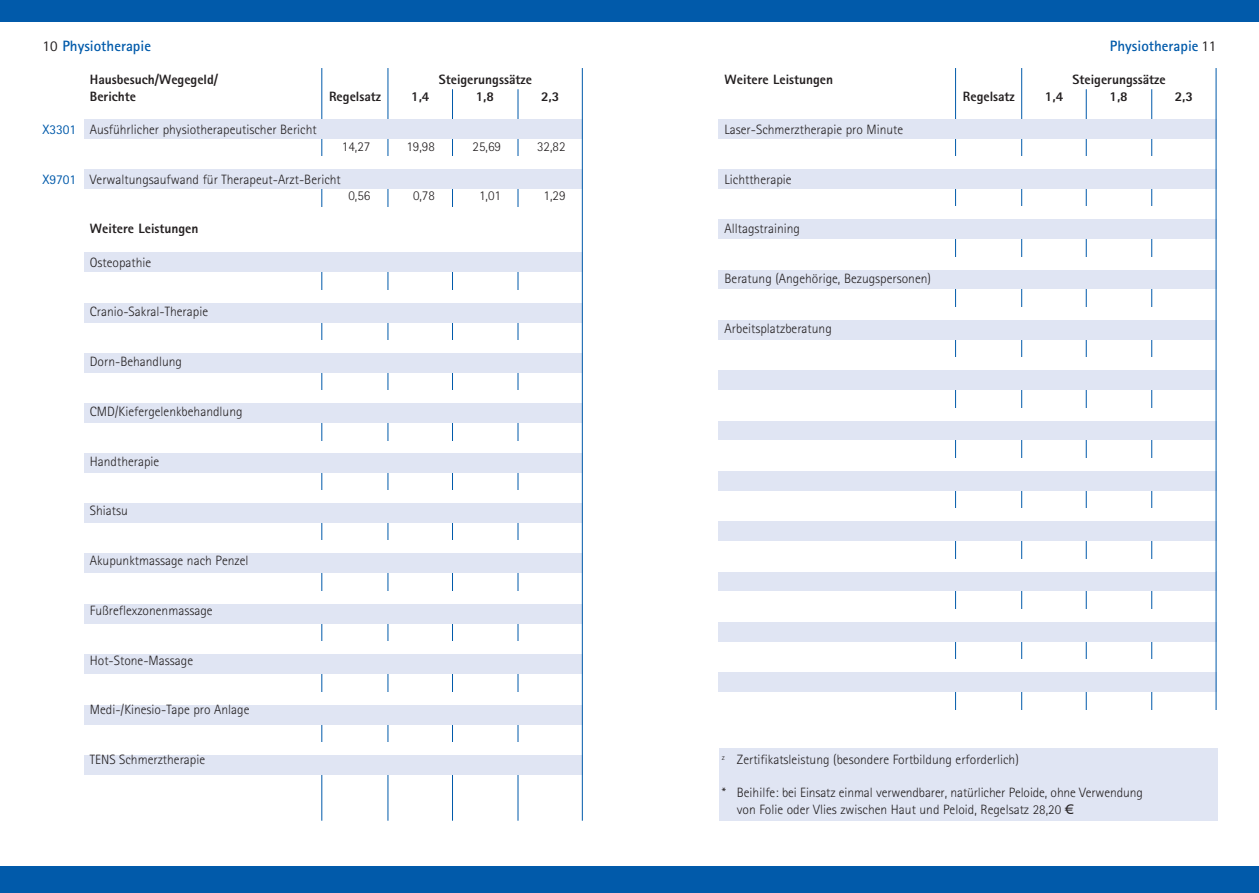
<style>
.page{position:relative;width:1259px;height:893px;background:#fff}
.page>*{position:absolute;margin:0;border:0;box-sizing:border-box;transform-origin:0 0}
.t1{font:700 15px "Rotis Sans Serif";color:#015aaa}
.t2{font:300 13.5px/16.6px "Rotis Sans Serif";color:#231f20}
.t3{font:800 13.5px "Rotis Sans Serif";color:#231f20}
.t4{font:13.5px "Rotis Sans Serif";color:#015aaa}
.s1{font-weight:400;color:#231f20}
</style>
<div class="page">
<div style="left:0;top:0;width:629px;height:21px;background:#015aaa"></div>
<div style="left:0;top:866px;width:629px;height:27px;background:#015aaa"></div>
<div style="left:629px;top:0;width:630px;height:21px;background:#015aaa"></div>
<div style="left:629px;top:866px;width:630px;height:27px;background:#015aaa"></div>
<hr style="left:321px;top:68px;width:1px;height:753px;background:#015aaa">
<hr style="left:452px;top:89px;width:1px;height:732px;background:#015aaa">
<hr style="left:387px;top:68px;width:1px;height:753px;background:#015aaa">
<hr style="left:517px;top:89px;width:1px;height:732px;background:#015aaa">
<hr style="left:955px;top:68px;width:1px;height:753px;background:#015aaa">
<hr style="left:1086px;top:89px;width:1px;height:732px;background:#015aaa">
<hr style="left:1021px;top:68px;width:1px;height:753px;background:#015aaa">
<hr style="left:1151px;top:89px;width:1px;height:732px;background:#015aaa">
<div style="left:718px;top:169px;width:498px;height:20px;background:#e0e5f3"></div>
<div style="left:718px;top:420px;width:498px;height:20px;background:#e0e5f3"></div>
<div style="left:718px;top:119px;width:498px;height:20px;background:#e0e5f3"></div>
<div style="left:718px;top:219px;width:498px;height:20px;background:#e0e5f3"></div>
<div style="left:718px;top:471px;width:498px;height:19px;background:#e0e5f3"></div>
<div style="left:718px;top:270px;width:498px;height:19px;background:#e0e5f3"></div>
<div style="left:718px;top:521px;width:498px;height:20px;background:#e0e5f3"></div>
<div style="left:718px;top:672px;width:498px;height:20px;background:#e0e5f3"></div>
<div style="left:718px;top:320px;width:498px;height:20px;background:#e0e5f3"></div>
<div style="left:718px;top:571px;width:498px;height:20px;background:#e0e5f3"></div>
<div style="left:718px;top:370px;width:498px;height:20px;background:#e0e5f3"></div>
<div style="left:718px;top:622px;width:498px;height:19px;background:#e0e5f3"></div>
<div style="left:716px;top:206px;width:500px;height:13px;background:#fff"></div>
<div style="left:716px;top:458px;width:500px;height:13px;background:#fff"></div>
<div style="left:716px;top:257px;width:500px;height:13px;background:#fff"></div>
<div style="left:716px;top:508px;width:500px;height:13px;background:#fff"></div>
<div style="left:716px;top:659px;width:500px;height:13px;background:#fff"></div>
<div style="left:716px;top:157px;width:500px;height:12px;background:#fff"></div>
<div style="left:716px;top:408px;width:500px;height:12px;background:#fff"></div>
<div style="left:716px;top:307px;width:500px;height:13px;background:#fff"></div>
<div style="left:716px;top:559px;width:500px;height:12px;background:#fff"></div>
<div style="left:716px;top:358px;width:500px;height:12px;background:#fff"></div>
<div style="left:716px;top:609px;width:500px;height:13px;background:#fff"></div>
<div style="left:84px;top:119px;width:499px;height:20px;background:#e0e5f3"></div>
<div style="left:84px;top:169px;width:499px;height:20px;background:#e0e5f3"></div>
<div style="left:83px;top:157px;width:500px;height:12px;background:#fff"></div>
<div style="left:83px;top:207px;width:499px;height:45px;background:#fff"></div>
<div style="left:82px;top:290px;width:500px;height:13px;background:#fff"></div>
<div style="left:82px;top:340px;width:500px;height:13px;background:#fff"></div>
<div style="left:82px;top:591px;width:500px;height:13px;background:#fff"></div>
<div style="left:82px;top:390px;width:500px;height:13px;background:#fff"></div>
<div style="left:82px;top:641px;width:500px;height:13px;background:#fff"></div>
<div style="left:82px;top:441px;width:500px;height:12px;background:#fff"></div>
<div style="left:82px;top:692px;width:500px;height:13px;background:#fff"></div>
<div style="left:82px;top:490px;width:500px;height:13px;background:#fff"></div>
<div style="left:82px;top:742px;width:500px;height:13px;background:#fff"></div>
<div style="left:82px;top:541px;width:500px;height:12px;background:#fff"></div>
<div style="left:84px;top:303px;width:498px;height:19px;background:#e0e5f3"></div>
<div style="left:84px;top:353px;width:498px;height:19px;background:#e0e5f3"></div>
<div style="left:84px;top:604px;width:498px;height:19px;background:#e0e5f3"></div>
<div style="left:84px;top:252px;width:498px;height:20px;background:#e0e5f3"></div>
<div style="left:84px;top:403px;width:498px;height:20px;background:#e0e5f3"></div>
<div style="left:84px;top:654px;width:498px;height:20px;background:#e0e5f3"></div>
<div style="left:84px;top:453px;width:498px;height:20px;background:#e0e5f3"></div>
<div style="left:84px;top:705px;width:498px;height:19px;background:#e0e5f3"></div>
<div style="left:84px;top:503px;width:498px;height:20px;background:#e0e5f3"></div>
<div style="left:84px;top:755px;width:498px;height:20px;background:#e0e5f3"></div>
<div style="left:84px;top:553px;width:498px;height:20px;background:#e0e5f3"></div>
<hr style="left:1215px;top:68px;width:1px;height:753px;background:#015aaa">
<hr style="left:582px;top:68px;width:1px;height:753px;background:#015aaa">
<div style="left:716px;top:710px;width:501px;height:38px;background:#fff"></div>
<div style="left:719px;top:747px;width:498px;height:73px;background:#e0e5f3"></div>
<p class="t1" style="left:43px;top:37px;width:110px"><span class="s1">10</span> Physiotherapie</p>
<p class="t1" style="left:1110px;top:37px;width:108px">Physiotherapie <span class="s1">11</span></p>
<p class="t3" style="left:329px;top:88px;width:53px">Regelsatz</p>
<p class="t3" style="left:411px;top:88px;width:20px">1,4</p>
<p class="t3" style="left:476px;top:88px;width:20px">1,8</p>
<p class="t3" style="left:541px;top:88px;width:20px">2,3</p>
<p class="t3" style="left:90px;top:71px;width:130px">Hausbesuch/Wegegeld/</p>
<p class="t3" style="left:724px;top:71px;width:110px">Weitere Leistungen</p>
<p class="t3" style="left:90px;top:88px;width:48px">Berichte</p>
<p class="t2" style="left:90px;top:121px;width:228px">Ausführlicher physiotherapeutischer Bericht</p>
<p class="t2" style="left:342px;top:138px;width:30px">14,27</p>
<p class="t2" style="left:406px;top:138px;width:30px">19,98</p>
<p class="t2" style="left:472px;top:138px;width:30px">25,69</p>
<p class="t2" style="left:537px;top:138px;width:30px">32,82</p>
<p class="t2" style="left:90px;top:171px;width:252px">Verwaltungsaufwand für Therapeut-Arzt-Bericht</p>
<p class="t2" style="left:348px;top:187px;width:23px">0,56</p>
<p class="t2" style="left:413px;top:187px;width:23px">0,78</p>
<p class="t2" style="left:479px;top:187px;width:23px">1,01</p>
<p class="t2" style="left:543px;top:187px;width:23px">1,29</p>
<p class="t3" style="left:90px;top:220px;width:110px">Weitere Leistungen</p>
<p class="t2" style="left:90px;top:254px;width:63px">Osteopathie</p>
<p class="t2" style="left:90px;top:303px;width:120px">Cranio-Sakral-Therapie</p>
<p class="t2" style="left:90px;top:353px;width:94px">Dorn-Behandlung</p>
<p class="t2" style="left:90px;top:403px;width:154px">CMD/Kiefergelenkbehandlung</p>
<p class="t2" style="left:90px;top:453px;width:71px">Handtherapie</p>
<p class="t2" style="left:90px;top:502px;width:39px">Shiatsu</p>
<p class="t3" style="left:439px;top:71px;width:95px">Steigerungssätze</p>
<p class="t3" style="left:1072px;top:71px;width:95px">Steigerungssätze</p>
<p class="t3" style="left:963px;top:88px;width:53px">Regelsatz</p>
<p class="t3" style="left:1045px;top:88px;width:20px">1,4</p>
<p class="t3" style="left:1109px;top:88px;width:20px">1,8</p>
<p class="t3" style="left:1174px;top:88px;width:20px">2,3</p>
<p class="t2" style="left:724px;top:121px;width:180px">Laser-Schmerztherapie pro Minute</p>
<p class="t2" style="left:724px;top:171px;width:68px">Lichttherapie</p>
<p class="t2" style="left:724px;top:221px;width:77px">Alltagstraining</p>
<p class="t2" style="left:724px;top:270px;width:208px">Beratung (Angehörige, Bezugspersonen)</p>
<p class="t2" style="left:724px;top:320px;width:109px">Arbeitsplatzberatung</p>
<p class="t4" style="left:42px;top:121px;width:36px">X3301</p>
<p class="t4" style="left:42px;top:171px;width:36px">X9701</p>
<p class="t2" style="left:90px;top:552px;width:160px">Akupunktmassage nach Penzel</p>
<p class="t2" style="left:90px;top:602px;width:124px">Fußreflexzonenmassage</p>
<p class="t2" style="left:90px;top:652px;width:105px">Hot-Stone-Massage</p>
<p class="t2" style="left:90px;top:701px;width:161px">Medi-/Kinesio-Tape pro Anlage</p>
<p class="t2" style="left:90px;top:751px;width:117px">TENS Schmerztherapie</p>
<p class="t2" style="left:722px;top:751px;width:298px"><sup>z</sup> Zertifikatsleistung (besondere Fortbildung erforderlich)</p>
<p class="t2" style="left:737px;top:784px;width:407px;text-indent:-15px">* Beihilfe: bei Einsatz einmal verwendbarer, natürlicher Peloide, ohne Verwendung von Folie oder Vlies zwischen Haut und Peloid, Regelsatz 28,20 €</p>
</div>
